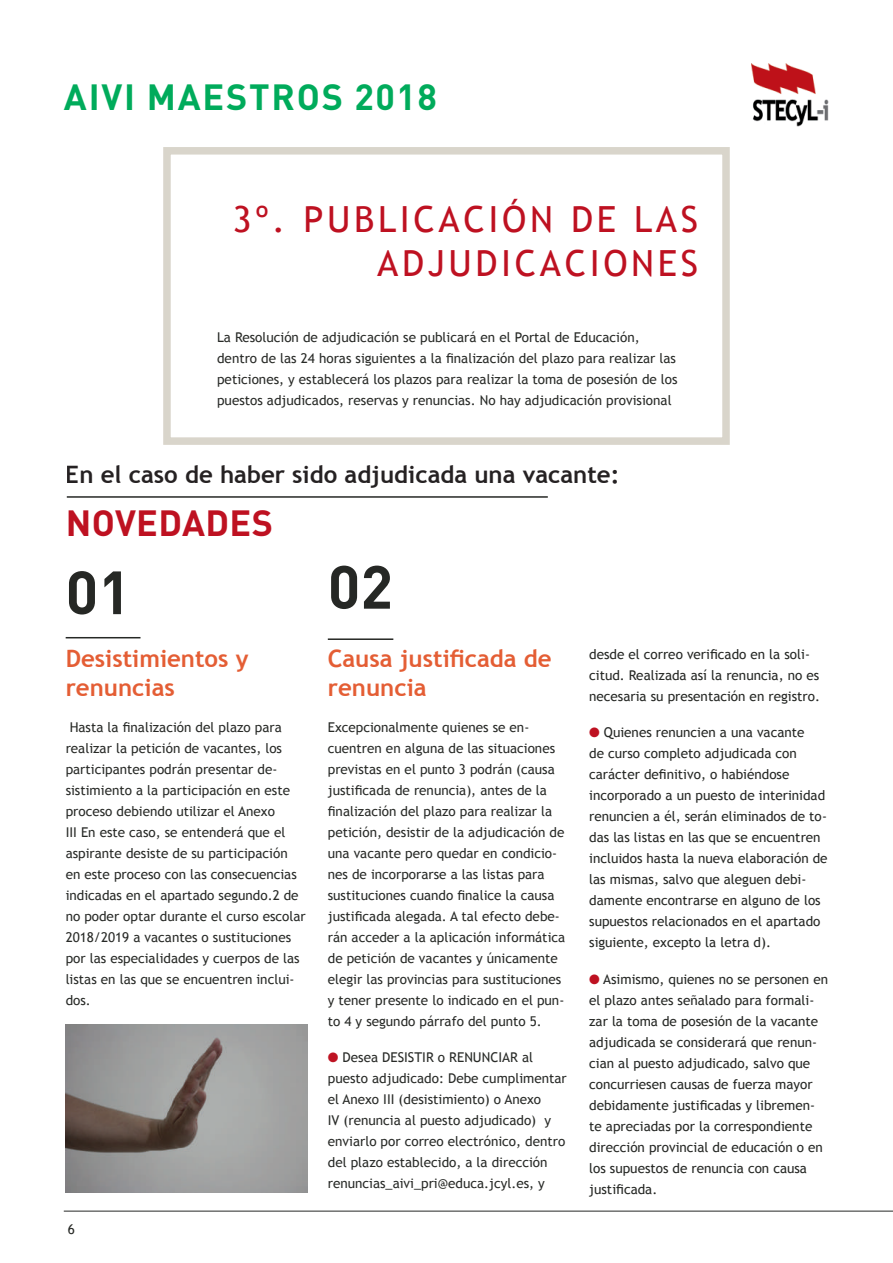
<style>
.page{position:relative;width:893px;height:1263px;background:#fff}
.page>*{position:absolute;margin:0;border:0;box-sizing:border-box;transform-origin:0 0}
.t1{font:700 60px "DIN Pro";color:#262825}
.t2{font:36px/43.2px "Trebuchet MS";letter-spacing:.1em;color:#be1121;text-align:right}
.t3{font:700 36px "DIN Pro";letter-spacing:.05em;color:#00ab5b}
.t4{font:700 36px "DIN Pro";letter-spacing:.01em;color:#be1121}
.t5{font:700 24px/28.8px "Trebuchet MS";color:#e45c32}
.t6{font:700 24px "Trebuchet MS";color:#231f20}
.t7{font:13.5px/21px "Trebuchet MS";color:#262825}
.s1{color:#be1121}
</style>
<div class="page">
<div style="left:163px;top:147px;width:567px;height:298px;border:8px solid #d9d5cb"></div>
<hr style="left:66px;top:637px;width:74px;height:1px;background:#262825">
<hr style="left:328px;top:638px;width:65px;height:2px;background:#262825">
<hr style="left:67px;top:496px;width:481px;height:2px;background:#262825">
<hr style="left:64px;top:1211px;width:829px;height:1px;background:#262825">
<img style="left:752px;top:64px;width:77px;height:62px">
<img style="left:66px;top:1025px;width:241px;height:167px">
<h2 class="t3" style="left:64px;top:72px;width:375px">AIVI MAESTROS 2018</h2>
<h2 class="t2" style="left:233px;top:199px;width:467px">3º. PUBLICACIÓN DE LAS<br>ADJUDICACIONES</h2>
<p class="t7" style="left:217px;top:327px;width:462px">La Resolución de adjudicación se publicará en el Portal de Educación, dentro de las 24 horas siguientes a la finalización del plazo para realizar las peticiones, y establecerá los plazos para realizar la toma de posesión de los puestos adjudicados, reservas y renuncias. No hay adjudicación provisional</p>
<h3 class="t6" style="left:66px;top:460px;width:555px">En el caso de haber sido adjudicada una vacante:</h3>
<h2 class="t4" style="left:66px;top:499px;width:209px">NOVEDADES</h2>
<h1 class="t1" style="left:66px;top:552px;width:67px">01</h1>
<h3 class="t5" style="left:66px;top:644px;width:184px">Desistimientos y renuncias</h3>
<p class="t7" style="left:66px;top:717px;width:242px;text-indent:4px">Hasta la finalización del plazo para realizar la petición de vacantes, los participantes podrán presentar de&shy;sistimiento a la participación en este proceso debiendo utilizar el Anexo<br>III En este caso, se entenderá que el aspirante desiste de su participación en este proceso con las consecuencias indicadas en el apartado segundo.2 de no poder optar durante el curso escolar 2018/2019 a vacantes o sustituciones por las especialidades y cuerpos de las listas en las que se encuentren inclui&shy;dos.</p>
<p class="t7" style="left:68px;top:1219px;width:9px">6</p>
<h1 class="t1" style="left:328px;top:546px;width:67px">02</h1>
<h3 class="t5" style="left:328px;top:644px;width:225px">Causa justificada de renuncia</h3>
<p class="t7" style="left:328px;top:717px;width:239px">Excepcionalmente quienes se en&shy;cuentren en alguna de las situaciones previstas en el punto 3 podrán (causa justificada de renuncia), antes de la finalización del plazo para realizar la petición, desistir de la adjudicación de una vacante pero quedar en condicio&shy;nes de incorporarse a las listas para sustituciones cuando finalice la causa justificada alegada. A tal efecto debe&shy;rán acceder a la aplicación informática de petición de vacantes y únicamente elegir las provincias para sustituciones y tener presente lo indicado en el pun&shy;to 4 y segundo párrafo del punto 5.</p>
<p class="t7" style="left:328px;top:1047px;width:241px"><span class="s1">●</span> Desea DESISTIR o RENUNCIAR al puesto adjudicado: Debe cumplimentar el Anexo III (desistimiento) o Anexo<br>IV (renuncia al puesto adjudicado) y enviarlo por correo electrónico, dentro del plazo establecido, a la dirección renuncias_aivi_pri@educa.jcyl.es, y</p>
<p class="t7" style="left:589px;top:644px;width:232px">desde el correo verificado en la soli&shy;citud. Realizada así la renuncia, no es necesaria su presentación en registro.</p>
<p class="t7" style="left:589px;top:722px;width:240px"><span class="s1">●</span> Quienes renuncien a una vacante<br>de curso completo adjudicada con carácter definitivo, o habiéndose incorporado a un puesto de interinidad renuncien a él, serán eliminados de to&shy;das las listas en las que se encuentren incluidos hasta la nueva elaboración de las mismas, salvo que aleguen debi&shy;damente encontrarse en alguno de los supuestos relacionados en el apartado siguiente, excepto la letra d).</p>
<p class="t7" style="left:589px;top:968px;width:240px"><span class="s1">●</span> Asimismo, quienes no se personen en el plazo antes señalado para formali&shy;zar la toma de posesión de la vacante adjudicada se considerará que renun&shy;cian al puesto adjudicado, salvo que concurriesen causas de fuerza mayor debidamente justificadas y libremen&shy;te apreciadas por la correspondiente dirección provincial de educación o en los supuestos de renuncia con causa justificada.</p>
</div>
